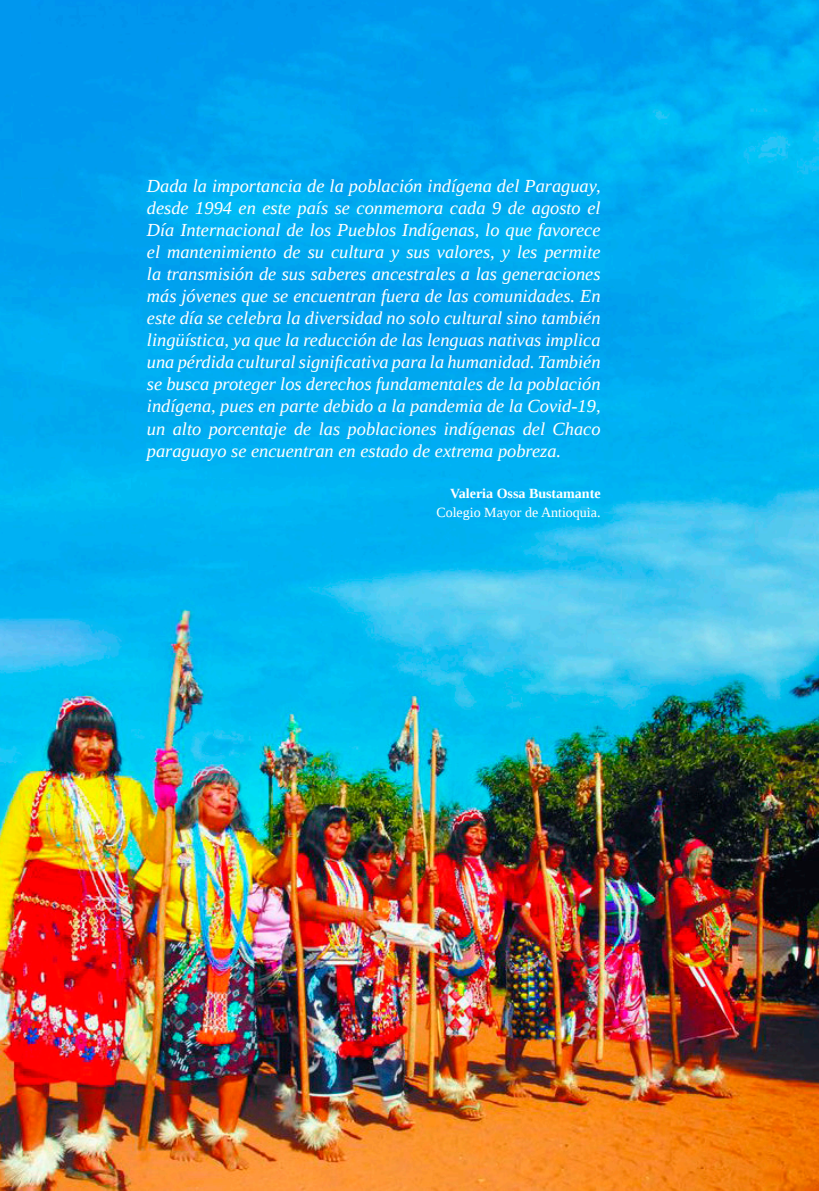
<style>
.page{position:relative;width:819px;height:1191px;background:#fff}
.page>*{position:absolute;margin:0;border:0;box-sizing:border-box;transform-origin:0 0}
.t1{font:italic 18.38px/22.1px "Liberation Serif";color:#fff;text-align:justify}
.t2{font:14px "Liberation Serif";color:#fff}
.t3{font:700 14px "Liberation Serif";color:#fff}
</style>
<div class="page">
<img style="left:0;top:0;width:819px;height:1191px">
<p class="t1" style="left:147px;top:175px;width:455px">Dada la importancia de la población indígena del Paraguay, desde 1994 en este país se conmemora cada 9 de agosto el Día Internacional de los Pueblos Indígenas, lo que favorece el mantenimiento de su cultura y sus valores, y les permite la transmisión de sus saberes ancestrales a las generaciones más jóvenes que se encuentran fuera de las comunidades. En este día se celebra la diversidad no solo cultural sino también lingüística, ya que la reducción de las lenguas nativas implica una pérdida cultural significativa para la humanidad. También se busca proteger los derechos fundamentales de la población indígena, pues en parte debido a la pandemia de la Covid-19, un alto porcentaje de las poblaciones indígenas del Chaco paraguayo se encuentran en estado de extrema pobreza.</p>
<p class="t3" style="left:450px;top:484px;width:152px">Valeria Ossa Bustamante</p>
<p class="t2" style="left:436px;top:503px;width:166px">Colegio Mayor de Antioquia.</p>
</div>
